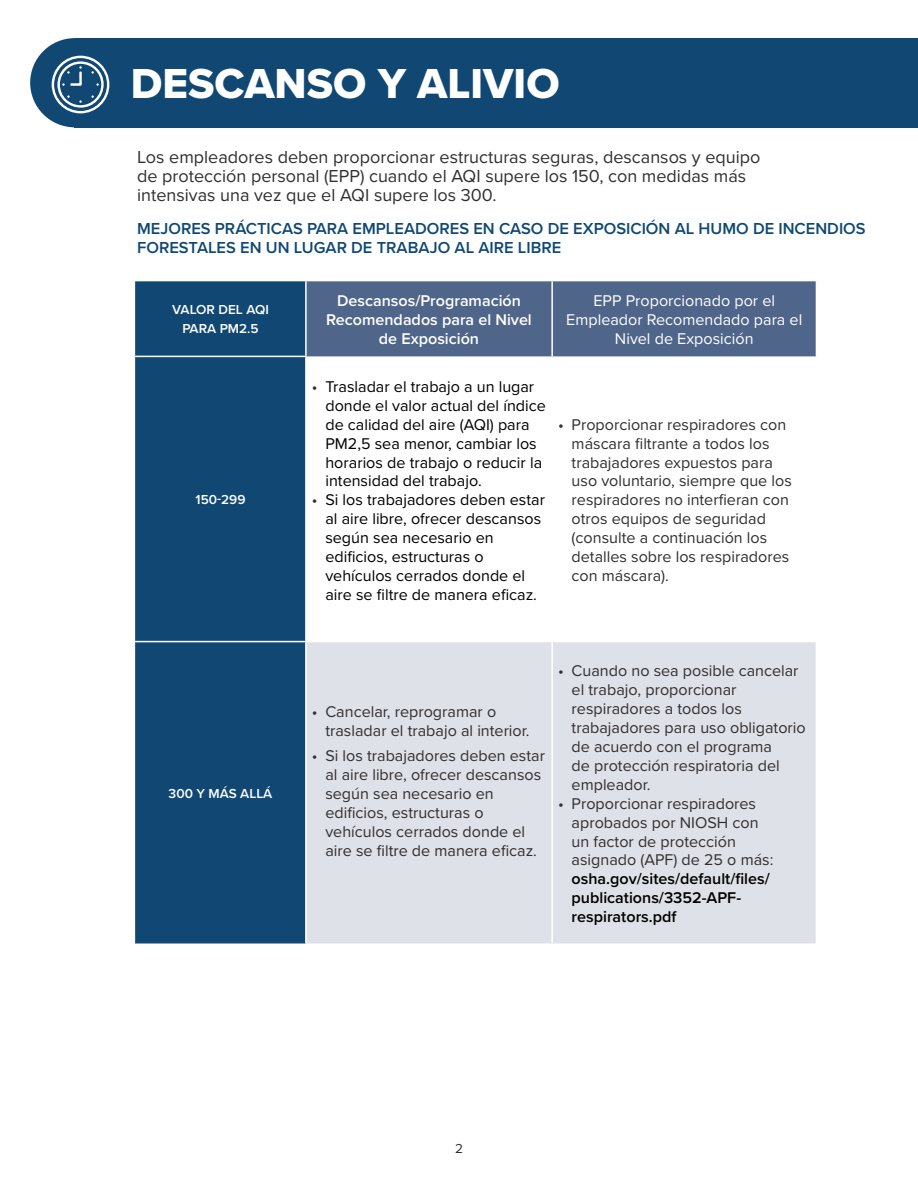
<style>
.page{position:relative;width:918px;height:1188px;background:#fff}
.page>*{position:absolute;margin:0;border:0;box-sizing:border-box;transform-origin:0 0}
.t1{font:43.5px "Proxima Nova Extrabld";color:#fff}
.t2{font:18px/18.9px "Proxima Nova";color:#312f30}
.t3{font:600 16.5px/18.9px "Proxima Nova";color:#104873}
.t4{font:16.2px/18.9px "Proxima Nova";color:#312f30}
.t5{font:16.2px/18.9px "Proxima Nova";color:#000}
.t6{font:600 16.2px/18.9px "Proxima Nova";color:#000}
.t7{font:16.2px/18.9px "Proxima Nova";color:#fff;text-align:center}
.t8{font:600 16.2px/18.9px "Proxima Nova";color:#fff;text-align:center}
.t9{font:600 13.5px/18.9px "Proxima Nova";color:#fff;text-align:center}
.t10{font:13.5px "Proxima Nova";color:#312f30}
.s1{color:#312f30}
</style>
<div class="page">
<div style="left:135px;top:281px;width:170px;height:663px;background:#104873"></div>
<div style="left:307px;top:281px;width:509px;height:75px;background:#4f658a"></div>
<div style="left:307px;top:642px;width:509px;height:302px;background:#dfe1e9"></div>
<hr style="left:135px;top:356px;width:172px;height:1px;background:#fff">
<hr style="left:135px;top:641px;width:171px;height:1px;background:#fff">
<hr style="left:551px;top:281px;width:2px;height:75px;background:#fff">
<hr style="left:551px;top:642px;width:2px;height:302px;background:#fff">
<div style="left:75px;top:38px;width:843px;height:89px;background:#104873"></div>
<div style="left:30px;top:38px;width:89px;height:89px;background:#104873;border-radius:50%"></div>
<svg style="left:52px;top:56px;width:57px;height:57px"></svg>
<h1 class="t1" style="left:131px;top:51px;width:430px">DESCANSO Y ALIVIO</h1>
<p class="t2" style="left:137px;top:147px;width:625px">Los empleadores deben proporcionar estructuras seguras, descansos y equipo de protección personal (EPP) cuando el AQI supere los 150, con medidas más intensivas una vez que el AQI supere los 300.</p>
<p class="t3" style="left:137px;top:219px;width:730px">MEJORES PRÁCTICAS PARA EMPLEADORES EN CASO DE EXPOSICIÓN AL HUMO DE INCENDIOS<br>FORESTALES EN UN LUGAR DE TRABAJO AL AIRE LIBRE</p>
<p class="t9" style="left:172px;top:300px;width:98px">VALOR DEL AQI<br>PARA PM2.5</p>
<p class="t8" style="left:326px;top:291px;width:207px">Descansos/Programación<br>Recomendados para el Nivel de Exposición</p>
<p class="t7" style="left:566px;top:290px;width:238px">EPP Proporcionado por el<br>Empleador Recomendado para el<br>Nivel de Exposición</p>
<p class="t9" style="left:196px;top:490px;width:51px">150-299</p>
<p class="t9" style="left:169px;top:784px;width:105px">300 Y MÁS ALLÁ</p>
<p class="t5" style="left:325px;top:376px;width:222px;text-indent:-13px"><span class="s1">•</span> Trasladar el trabajo a un lugar donde el valor actual del índice de calidad del aire (AQI) para<br>PM2,5 sea menor, cambiar los horarios de trabajo o reducir la intensidad del trabajo.</p>
<p class="t5" style="left:325px;top:490px;width:221px;text-indent:-13px"><span class="s1">•</span> Si los trabajadores deben estar al aire libre, ofrecer descansos según sea necesario en edificios, estructuras o vehículos cerrados donde el aire se filtre de manera eficaz.</p>
<p class="t4" style="left:572px;top:414px;width:222px;text-indent:-13px">• Proporcionar respiradores con máscara filtrante a todos los trabajadores expuestos para uso voluntario, siempre que los respiradores no interfieran con otros equipos de seguridad (consulte a continuación los detalles sobre los respiradores con máscara).</p>
<p class="t4" style="left:325px;top:701px;width:206px;text-indent:-13px">• Cancelar, reprogramar o trasladar el trabajo al interior.</p>
<p class="t4" style="left:325px;top:746px;width:221px;text-indent:-13px">• Si los trabajadores deben estar al aire libre, ofrecer descansos según sea necesario en edificios, estructuras o vehículos cerrados donde el aire se filtre de manera eficaz.</p>
<p class="t4" style="left:572px;top:661px;width:236px;text-indent:-13px">• Cuando no sea posible cancelar el trabajo, proporcionar respiradores a todos los trabajadores para uso obligatorio de acuerdo con el programa<br>de protección respiratoria del empleador.</p>
<p class="t4" style="left:572px;top:793px;width:203px;text-indent:-13px">• Proporcionar respiradores aprobados por NIOSH con un factor de protección asignado (APF) de 25 o más:</p>
<p class="t6" style="left:572px;top:869px;width:200px">osha.gov/sites/default/files/ publications/3352-APF&shy;respirators.pdf</p>
<p class="t10" style="left:455px;top:1139px;width:9px">2</p>
</div>
